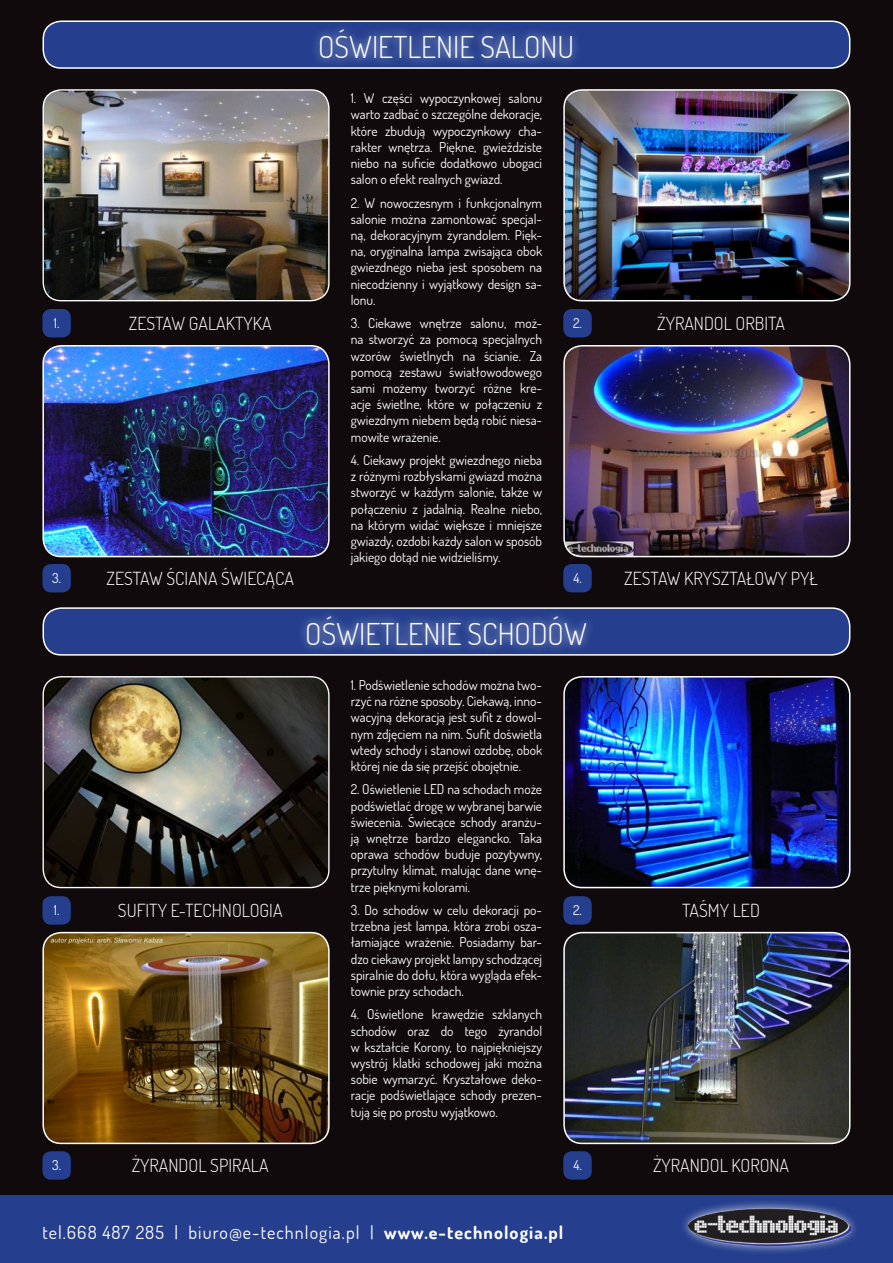
<style>
.page{position:relative;width:893px;height:1263px;background:#110a0c}
.page>*{position:absolute;margin:0;border:0;box-sizing:border-box;transform-origin:0 0}
.t1{font:300 30px "Dosis";color:#fff}
.t2{font:300 18px "Dosis";color:#fff}
.t3{font:18px "Dosis";letter-spacing:.06em;color:#fff}
.t4{font:13.5px/16.2px "Dosis";color:#fff;text-align:justify}
.s1{font-weight:700}
</style>
<div class="page">
<div style="left:0;top:1195px;width:893px;height:68px;background:#253f8e"></div>
<div style="left:679px;top:1199px;width:181px;height:56px;background:#fff;opacity:.75"></div>
<img style="left:688px;top:1207px;width:162px;height:39px">
<div style="left:43px;top:21px;width:807px;height:47px;background:#253f8e;border-radius:18px"></div>
<div style="left:43px;top:21px;width:807px;height:48px;border:2px solid #fff;border-radius:18px"></div>
<div style="left:43px;top:608px;width:807px;height:47px;background:#253f8e;border-radius:18px"></div>
<div style="left:43px;top:607px;width:807px;height:49px;border:2px solid #fff;border-radius:18px"></div>
<div style="left:311px;top:21px;width:271px;height:47px;background:#fff;opacity:.75"></div>
<div style="left:298px;top:607px;width:297px;height:47px;background:#fff;opacity:.75"></div>
<img style="left:43px;top:90px;width:286px;height:211px">
<div style="left:43px;top:89px;width:287px;height:212px;border:1px solid #fff;border-radius:18px"></div>
<img style="left:43px;top:677px;width:286px;height:210px">
<div style="left:43px;top:676px;width:287px;height:212px;border:1px solid #fff;border-radius:18px"></div>
<img style="left:44px;top:346px;width:285px;height:210px">
<div style="left:42px;top:345px;width:288px;height:212px;border:2px solid #fff;border-radius:18px"></div>
<img style="left:43px;top:932px;width:286px;height:211px">
<div style="left:42px;top:932px;width:288px;height:212px;border:2px solid #fff;border-radius:18px"></div>
<img style="left:564px;top:90px;width:286px;height:211px">
<div style="left:563px;top:89px;width:287px;height:212px;border:2px solid #fff;border-radius:18px"></div>
<img style="left:564px;top:677px;width:286px;height:210px">
<div style="left:563px;top:676px;width:287px;height:212px;border:2px solid #fff;border-radius:18px"></div>
<img style="left:564px;top:346px;width:286px;height:210px">
<div style="left:563px;top:345px;width:287px;height:212px;border:2px solid #fff;border-radius:18px"></div>
<img style="left:564px;top:932px;width:286px;height:211px">
<div style="left:563px;top:932px;width:287px;height:212px;border:2px solid #fff;border-radius:18px"></div>
<div style="left:42px;top:309px;width:29px;height:28px;background:#253f8e;border-radius:9px"></div>
<div style="left:42px;top:896px;width:29px;height:29px;background:#253f8e;border-radius:9px"></div>
<div style="left:42px;top:564px;width:29px;height:28px;background:#253f8e;border-radius:9px"></div>
<div style="left:42px;top:1151px;width:29px;height:28px;background:#253f8e;border-radius:9px"></div>
<div style="left:563px;top:309px;width:29px;height:28px;background:#253f8e;border-radius:9px"></div>
<div style="left:563px;top:896px;width:29px;height:29px;background:#253f8e;border-radius:9px"></div>
<div style="left:563px;top:564px;width:29px;height:28px;background:#253f8e;border-radius:9px"></div>
<div style="left:563px;top:1151px;width:29px;height:28px;background:#253f8e;border-radius:9px"></div>
<p class="t1" style="left:318px;top:27px;width:257px">OŚWIETLENIE SALONU</p>
<p class="t4" style="left:54px;top:315px;width:7px">1.</p>
<p class="t2" style="left:129px;top:312px;width:144px">ZESTAW GALAKTYKA</p>
<p class="t4" style="left:351px;top:90px;width:193px">1. W części wypoczynkowej salonu warto zadbać o szczególne dekoracje, które zbudują wypoczynkowy cha&shy;rakter wnętrza. Piękne, gwieździste niebo na suficie dodatkowo ubogaci salon o efekt realnych gwiazd.</p>
<p class="t4" style="left:351px;top:194px;width:193px">2. W nowoczesnym i funkcjonalnym salonie można zamontować specjal&shy;ną, dekoracyjnym żyrandolem. Pięk&shy;na, oryginalna lampa zwisająca obok gwiezdnego nieba jest sposobem na niecodzienny i wyjątkowy design sa&shy;lonu.</p>
<p class="t4" style="left:351px;top:315px;width:193px">3. Ciekawe wnętrze salonu, moż&shy;na stworzyć za pomocą specjalnych wzorów świetlnych na ścianie. Za pomocą zestawu światłowodowego sami możemy tworzyć różne kre&shy;acje świetlne, które w połączeniu z gwiezdnym niebem będą robić niesa&shy;mowite wrażenie.</p>
<p class="t4" style="left:351px;top:452px;width:193px">4. Ciekawy projekt gwiezdnego nieba z różnymi rozbłyskami gwiazd można stworzyć w każdym salonie, także w połączeniu z jadalnią. Realne niebo, na którym widać większe i mniejsze gwiazdy, ozdobi każdy salon w sposób jakiego dotąd nie widzieliśmy.</p>
<p class="t4" style="left:573px;top:315px;width:10px">2.</p>
<p class="t2" style="left:657px;top:312px;width:129px">ŻYRANDOL ORBITA</p>
<p class="t4" style="left:52px;top:570px;width:10px">3.</p>
<p class="t2" style="left:107px;top:567px;width:189px">ZESTAW ŚCIANA ŚWIECĄCA</p>
<p class="t4" style="left:573px;top:570px;width:10px">4.</p>
<p class="t2" style="left:624px;top:567px;width:195px">ZESTAW KRYSZTAŁOWY PYŁ</p>
<p class="t1" style="left:305px;top:614px;width:283px">OŚWIETLENIE SCHODÓW</p>
<p class="t4" style="left:54px;top:902px;width:7px">1.</p>
<p class="t2" style="left:118px;top:899px;width:166px">SUFITY E-TECHNOLOGIA</p>
<p class="t4" style="left:351px;top:676px;width:193px">1. Podświetlenie schodów można two&shy;rzyć na różne sposoby. Ciekawą, inno&shy;wacyjną dekoracją jest sufit z dowol&shy;nym zdjęciem na nim. Sufit doświetla wtedy schody i stanowi ozdobę, obok której nie da się przejść obojętnie.</p>
<p class="t4" style="left:351px;top:781px;width:193px">2. Oświetlenie LED na schodach może podświetlać drogę w wybranej barwie świecenia. Świecące schody aranżu&shy;ją wnętrze bardzo elegancko. Taka oprawa schodów buduje pozytywny, przytulny klimat, malując dane wnę&shy;trze pięknymi kolorami.</p>
<p class="t4" style="left:351px;top:901px;width:193px">3. Do schodów w celu dekoracji po&shy;trzebna jest lampa, która zrobi osza&shy;łamiające wrażenie. Posiadamy bar&shy;dzo ciekawy projekt lampy schodzącej spiralnie do dołu, która wygląda efek&shy;townie przy schodach.</p>
<p class="t4" style="left:351px;top:1006px;width:193px">4. Oświetlone krawędzie szklanych schodów oraz do tego żyrandol w kształcie Korony, to najpiękniejszy wystrój klatki schodowej jaki można sobie wymarzyć. Kryształowe deko&shy;racje podświetlające schody prezen&shy;tują się po prostu wyjątkowo.</p>
<p class="t4" style="left:573px;top:902px;width:10px">2.</p>
<p class="t2" style="left:682px;top:899px;width:79px">TAŚMY LED</p>
<p class="t4" style="left:52px;top:1157px;width:10px">3.</p>
<p class="t2" style="left:132px;top:1153px;width:138px">ŻYRANDOL SPIRALA</p>
<p class="t4" style="left:573px;top:1157px;width:10px">4.</p>
<p class="t2" style="left:653px;top:1153px;width:138px">ŻYRANDOL KORONA</p>
<h2 class="t3" style="left:43px;top:1220px;width:522px">tel.668 487 285 | biuro@e-technlogia.pl | <span class="s1">www.e-technologia.pl</span></h2>
</div>
